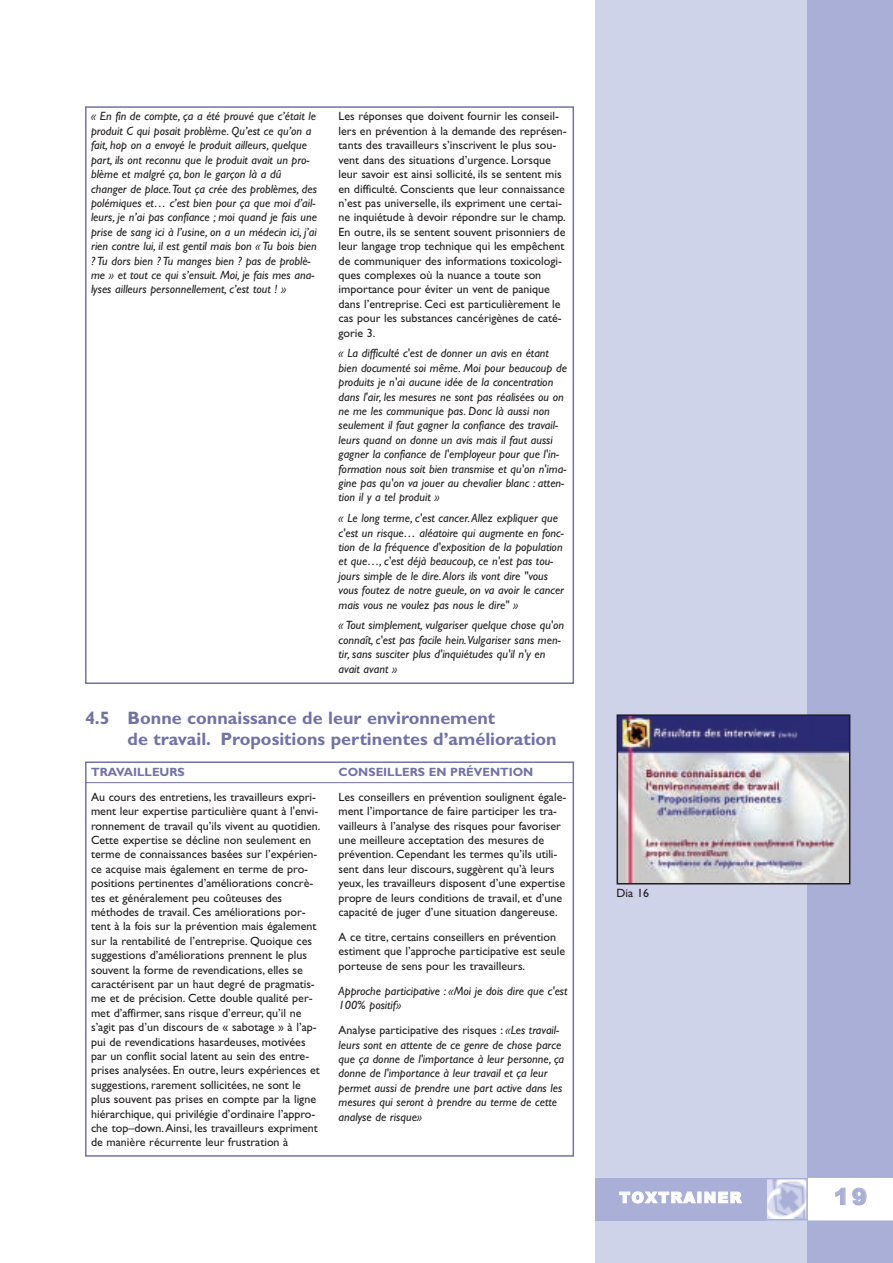
<style>
.page{position:relative;width:893px;height:1263px;background:#fff}
.page>*{position:absolute;margin:0;border:0;box-sizing:border-box;transform-origin:0 0}
.t1{font:900 22.5px "Arial";color:#a9afd7}
.t2{font:700 18px/21.6px "Gill Sans";color:#7372a8}
.t3{font:900 15px "Arial";letter-spacing:.09em;color:#fff}
.t4{font:12px/14.4px "Gill Sans";color:#231f20}
.t5{font:italic 12px/14.4px "Gill Sans";color:#231f20}
.t6{font:700 12px "Gill Sans";color:#7372a8}
.s1{font-style:normal}
</style>
<div class="page">
<div style="left:595px;top:0;width:298px;height:1263px;background:#cfd3ea"></div>
<div style="left:808px;top:0;width:85px;height:1263px;background:#a9afd7"></div>
<img style="left:768px;top:1181px;width:37px;height:36px">
<div style="left:765px;top:1178px;width:43px;height:42px;border:2px solid #a9afd7"></div>
<div style="left:595px;top:1178px;width:170px;height:42px;background:#a9afd7"></div>
<div style="left:809px;top:1179px;width:83px;height:41px;background:#fff"></div>
<div style="left:808px;top:1178px;width:85px;height:42px;border:2px solid #fff"></div>
<div style="left:85px;top:106px;width:489px;height:578px;border:2px solid #7372a8"></div>
<img style="left:620px;top:717px;width:227px;height:164px">
<div style="left:617px;top:714px;width:233px;height:170px;border:2px solid #231f20"></div>
<div style="left:85px;top:761px;width:489px;height:396px;border:2px solid #7372a8"></div>
<hr style="left:85px;top:782px;width:489px;height:1px;background:#7372a8">
<p class="t5" style="left:91px;top:110px;width:227px">« En fin de compte, ça a été prouvé que c’était le produit C qui posait problème. Qu’est ce qu’on a fait, hop on a envoyé le produit ailleurs, quelque part, ils ont reconnu que le produit avait un pro&shy;blème et malgré ça, bon le garçon là a dû changer de place.Tout ça crée des problèmes, des polémiques et… c’est bien pour ça que moi d’ail&shy;leurs, je n’ai pas confiance ; moi quand je fais une prise de sang ici à l’usine, on a un médecin ici, j’ai rien contre lui, il est gentil mais bon « Tu bois bien ? Tu dors bien ? Tu manges bien ? pas de problè&shy;me » et tout ce qui s’ensuit. Moi, je fais mes ana&shy;lyses ailleurs personnellement, c’est tout ! »</p>
<p class="t4" style="left:339px;top:110px;width:230px">Les réponses que doivent fournir les conseil&shy;lers en prévention à la demande des représen&shy;tants des travailleurs s’inscrivent le plus sou&shy;vent dans des situations d’urgence. Lorsque leur savoir est ainsi sollicité, ils se sentent mis en difficulté. Conscients que leur connaissance n’est pas universelle, ils expriment une certai&shy;ne inquiétude à devoir répondre sur le champ.<br>En outre, ils se sentent souvent prisonniers de leur langage trop technique qui les empêchent de communiquer des informations toxicologi&shy;ques complexes où la nuance a toute son importance pour éviter un vent de panique dans l’entreprise. Ceci est particulièrement le cas pour les substances cancérigènes de caté&shy;gorie 3.</p>
<p class="t5" style="left:339px;top:347px;width:230px">« La difficulté c'est de donner un avis en étant bien documenté soi même. Moi pour beaucoup de produits je n'ai aucune idée de la concentration dans l'air, les mesures ne sont pas réalisées ou on ne me les communique pas. Donc là aussi non seulement il faut gagner la confiance des travail&shy;leurs quand on donne un avis mais il faut aussi gagner la confiance de l'employeur pour que l'in&shy;formation nous soit bien transmise et qu'on n'ima&shy;gine pas qu'on va jouer au chevalier blanc : atten&shy;tion il y a tel produit »</p>
<p class="t5" style="left:339px;top:512px;width:227px">« Le long terme, c'est cancer.Allez expliquer que c'est un risque… aléatoire qui augmente en fonc&shy;tion de la fréquence d'exposition de la population et que…, c'est déjà beaucoup, ce n'est pas tou&shy;jours simple de le dire.Alors ils vont dire "vous vous foutez de notre gueule, on va avoir le cancer mais vous ne voulez pas nous le dire" »</p>
<p class="t5" style="left:339px;top:619px;width:227px">« Tout simplement, vulgariser quelque chose qu'on connaît, c'est pas facile hein.Vulgariser sans men&shy;tir, sans susciter plus d'inquiétudes qu'il n'y en avait avant »</p>
<h2 class="t2" style="left:128px;top:708px;width:431px;text-indent:-43px">4.5 Bonne connaissance de leur environnement<br>de travail. Propositions pertinentes d’amélioration</h2>
<p class="t6" style="left:91px;top:767px;width:95px">TRAVAILLEURS</p>
<p class="t4" style="left:91px;top:790px;width:231px">Au cours des entretiens, les travailleurs expri&shy;ment leur expertise particulière quant à l'envi&shy;ronnement de travail qu’ils vivent au quotidien.<br>Cette expertise se décline non seulement en terme de connaissances basées sur l’expérien&shy;ce acquise mais également en terme de pro&shy;positions pertinentes d’améliorations concrè&shy;tes et généralement peu coûteuses des méthodes de travail. Ces améliorations por&shy;tent à la fois sur la prévention mais également sur la rentabilité de l’entreprise. Quoique ces suggestions d’améliorations prennent le plus souvent la forme de revendications, elles se caractérisent par un haut degré de pragmatis&shy;me et de précision. Cette double qualité per&shy;met d’affirmer, sans risque d’erreur, qu’il ne s’agit pas d’un discours de « sabotage » à l’ap&shy;pui de revendications hasardeuses, motivées par un conflit social latent au sein des entre&shy;prises analysées. En outre, leurs expériences et suggestions, rarement sollicitées, ne sont le plus souvent pas prises en compte par la ligne hiérarchique, qui privilégie d’ordinaire l’appro&shy;che top–down.Ainsi, les travailleurs expriment de manière récurrente leur frustration à</p>
<p class="t6" style="left:339px;top:767px;width:196px">CONSEILLERS EN PRÉVENTION</p>
<p class="t4" style="left:339px;top:790px;width:229px">Les conseillers en prévention soulignent égale&shy;ment l’importance de faire participer les tra&shy;vailleurs à l’analyse des risques pour favoriser une meilleure acceptation des mesures de prévention. Cependant les termes qu’ils utili&shy;sent dans leur discours, suggèrent qu’à leurs yeux, les travailleurs disposent d’une expertise propre de leurs conditions de travail, et d’une capacité de juger d’une situation dangereuse.</p>
<p class="t4" style="left:339px;top:931px;width:228px">A ce titre, certains conseillers en prévention estiment que l’approche participative est seule porteuse de sens pour les travailleurs.</p>
<p class="t5" style="left:339px;top:985px;width:231px">Approche participative : «Moi je dois dire que c'est<br>100% positif»</p>
<p class="t5" style="left:339px;top:1024px;width:227px"><span class="s1">Analyse participative des risques :</span> «Les travail&shy;leurs sont en attente de ce genre de chose parce que ça donne de l'importance à leur personne, ça donne de l'importance à leur travail et ça leur permet aussi de prendre une part active dans les mesures qui seront à prendre au terme de cette analyse de risque»</p>
<p class="t4" style="left:617px;top:887px;width:34px">Dia 16</p>
<p class="t3" style="left:619px;top:1189px;width:124px">TOXTRAINER</p>
<h1 class="t1" style="left:834px;top:1183px;width:35px">19</h1>
</div>
